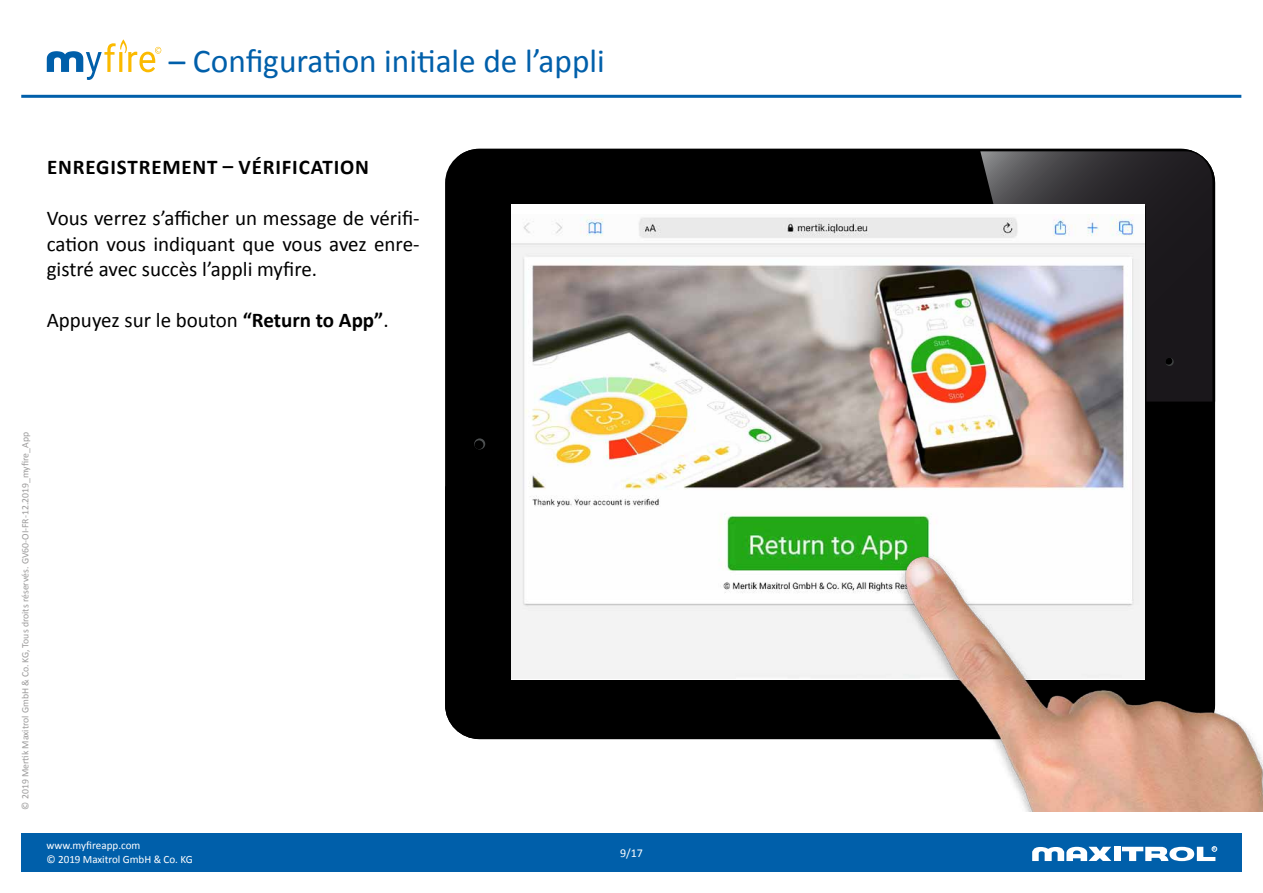
<style>
.page{position:relative;width:1263px;height:893px;background:#fff}
.page>*{position:absolute;margin:0;border:0;box-sizing:border-box;transform-origin:0 0}
.t1{font:33.3px "Calibri";color:#005faa}
.t2{font:21px/25.5px "Calibri";color:#000;text-align:justify}
.t3{font:700 21px "Calibri";letter-spacing:.04em;color:#000}
.t4{font:12px "Calibri";color:#fff}
.t5{font:11.1px "Calibri";letter-spacing:-.005em;color:#fff}
.t6{font:9.75px "Calibri";color:#9b9a9a}
.t7{font:700 4.05px "Arial";color:#fff}
.s1{font-weight:700}
</style>
<div class="page">
<div style="left:21px;top:833px;width:1221px;height:39px;background:#005faa"></div>
<div style="left:1114px;top:847px;width:6px;height:14px;background:#fff"></div>
<svg style="left:1032px;top:847px;width:79px;height:14px"></svg>
<svg style="left:1122px;top:846px;width:95px;height:15px"></svg>
<hr style="left:21px;top:95px;width:1220px;height:3px;background:#005faa">
<svg style="left:47px;top:39px;width:114px;height:41px"></svg>
<div style="left:445px;top:149px;width:770px;height:590px;background:#000"></div>
<svg style="left:474px;top:438px;width:11px;height:11px"></svg>
<div style="left:474px;top:440px;width:9px;height:9px;background:#000;border-radius:50%"></div>
<svg style="left:980px;top:151px;width:232px;height:251px;background:#29272b"></svg>
<div style="left:1165px;top:358px;width:9px;height:8px;background:#353737;border-radius:50%"></div>
<svg style="left:1165px;top:358px;width:7px;height:7px"></svg>
<div style="left:511px;top:205px;width:634px;height:475px;background:#fff"></div>
<img style="left:511px;top:215px;width:634px;height:464px">
<img style="left:890px;top:549px;width:373px;height:263px">
<h1 class="t1" style="left:169px;top:41px;width:437px">– Configuration initiale de l’appli</h1>
<p class="t3" style="left:47px;top:154px;width:323px">ENREGISTREMENT – VÉRIFICATION</p>
<p class="t2" style="left:47px;top:205px;width:374px">Vous verrez s’afficher un message de vérifi&shy;cation vous indiquant que vous avez enre&shy;gistré avec succès l’appli myfire.</p>
<p class="t2" style="left:47px;top:307px;width:343px">Appuyez sur le bouton <span class="s1">“Return to App”</span>.</p>
<p class="t6" style="left:19px;top:810px;width:379px;rotate:-90deg">© 2019 Mertik Maxitrol GmbH &amp; Co.KG, Tous droits réservés. GV60-OI-FR-12.2019_myfire_App</p>
<p class="t5" style="left:47px;top:839px;width:95px">www.myfireapp.com</p>
<p class="t7" style="left:1213px;top:846px;width:4px">R</p>
<p class="t5" style="left:47px;top:852px;width:148px">© 2019 Maxitrol GmbH &amp; Co. KG</p>
<p class="t4" style="left:620px;top:846px;width:24px">9/17</p>
</div>
